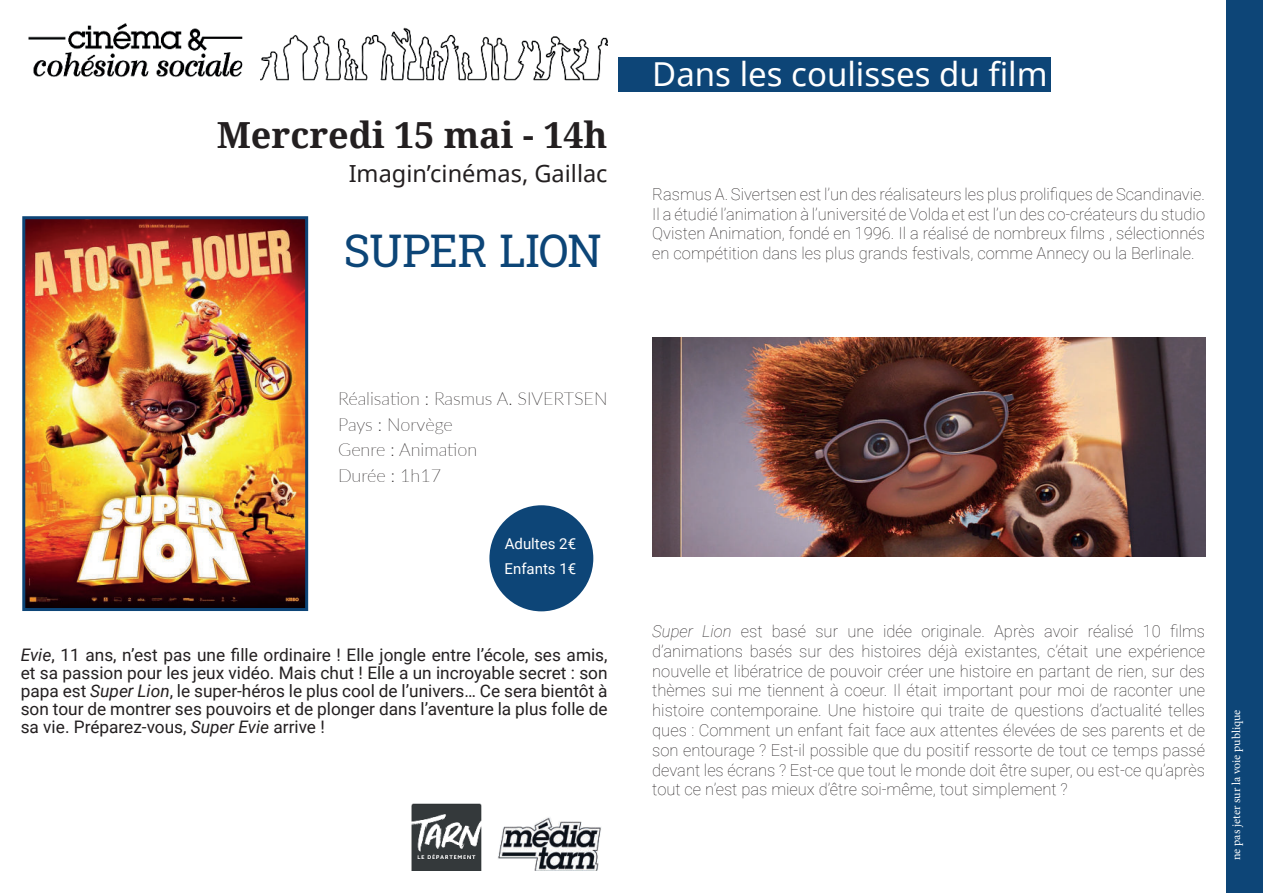
<style>
.page{position:relative;width:1263px;height:893px;background:#fff}
.page>*{position:absolute;margin:0;border:0;box-sizing:border-box;transform-origin:0 0}
.t1{font:45px "Roboto Slab";letter-spacing:-.025em;color:#0c4577}
.t2{font:700 36px "Noto Serif";color:#231f20}
.t3{font:33px "Noto Sans";color:#fff}
.t4{font:23.55px "Noto Sans";color:#231f20}
.t5{font:100 18px/25.8px "Lato";color:#231f20}
.t6{font:17.25px/18px "Roboto";color:#231f20;text-align:justify}
.t7{font:100 16.5px/19.8px "Roboto";color:#231f20;text-align:justify}
.t8{font:15px/25.7px "Roboto";color:#fff}
.t9{font:12px "Minion Pro";color:#fff}
.s1{font-style:italic}
</style>
<div class="page">
<img style="left:26px;top:220px;width:278px;height:387px">
<div style="left:22px;top:216px;width:286px;height:395px;border:3px solid #0d4577"></div>
<div style="left:489px;top:505px;width:104px;height:106px;background:#0d4577;border-radius:50%"></div>
<img style="left:498px;top:817px;width:103px;height:54px">
<img style="left:412px;top:804px;width:69px;height:67px">
<img style="left:28px;top:23px;width:215px;height:54px">
<img style="left:260px;top:27px;width:348px;height:54px">
<div style="left:1226px;top:0;width:37px;height:893px;background:#0d4577"></div>
<div style="left:618px;top:58px;width:432px;height:34px;background:#0d4577"></div>
<img style="left:652px;top:337px;width:553px;height:219px">
<h2 class="t2" style="left:217px;top:115px;width:392px">Mercredi 15 mai - 14h</h2>
<h3 class="t4" style="left:349px;top:163px;width:260px">Imagin’cinémas, Gaillac</h3>
<h1 class="t1" style="left:344px;top:225px;width:260px">SUPER LION</h1>
<h3 class="t3" style="left:652px;top:51px;width:397px">Dans les coulisses du film</h3>
<p class="t7" style="left:652px;top:183px;width:554px">Rasmus A. Sivertsen est l’un des réalisateurs les plus prolifiques de Scandinavie.<br>Il a étudié l’animation à l’université de Volda et est l’un des co-créateurs du studio Qvisten Animation, fondé en 1996. Il a réalisé de nombreux films , sélectionnés en compétition dans les plus grands festivals, comme Annecy ou la Berlinale.</p>
<p class="t5" style="left:338px;top:385px;width:271px">Réalisation : Rasmus A. SIVERTSEN<br>Pays : Norvège<br>Genre : Animation<br>Durée : 1h17</p>
<p class="t8" style="left:505px;top:530px;width:73px">Adultes 2€<br>Enfants 1€</p>
<p class="t6" style="left:21px;top:645px;width:588px"><span class="s1">Evie</span>, 11 ans, n’est pas une fille ordinaire ! Elle jongle entre l’école, ses amis, et sa passion pour les jeux vidéo. Mais chut ! Elle a un incroyable secret : son papa est <span class="s1">Super Lion</span>, le super-héros le plus cool de l’univers… Ce sera bientôt à son tour de montrer ses pouvoirs et de plonger dans l’aventure la plus folle de sa vie. Préparez-vous, <span class="s1">Super Evie</span> arrive !</p>
<p class="t7" style="left:652px;top:621px;width:554px"><span class="s1">Super Lion</span> est basé sur une idée originale. Après avoir réalisé 10 films d’animations basés sur des histoires déjà existantes, c’était une expérience nouvelle et libératrice de pouvoir créer une histoire en partant de rien, sur des thèmes sui me tiennent à coeur. Il était important pour moi de raconter une histoire contemporaine. Une histoire qui traite de questions d’actualité telles ques : Comment un enfant fait face aux attentes élevées de ses parents et de son entourage ? Est-il possible que du positif ressorte de tout ce temps passé devant les écrans ? Est-ce que tout le monde doit être super, ou est-ce qu’après tout ce n’est pas mieux d’être soi-même, tout simplement ?</p>
<p class="t9" style="left:1232px;top:860px;width:152px;rotate:-90deg">ne pas jeter sur la voie publique</p>
</div>
